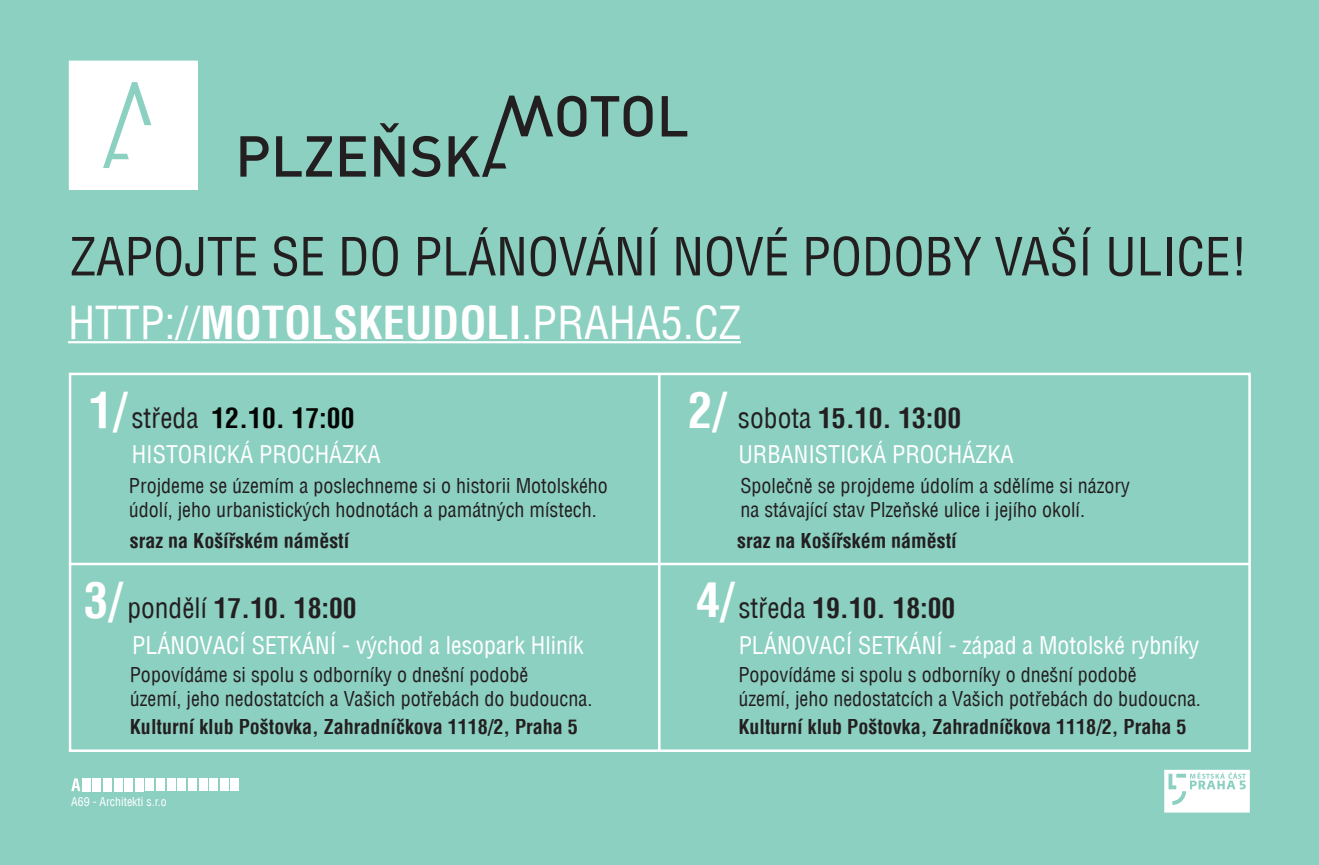
<style>
.page{position:relative;width:1319px;height:865px;background:#fff}
.page>*{position:absolute;margin:0;border:0;box-sizing:border-box;transform-origin:0 0}
.t1{font:condensed 51.25px "Helvetica LTCE";color:#231f20}
.t2{font:700 condensed 48.5px "Helvetica LTCE";color:#fff}
.t3{font:condensed 44.5px "Helvetica LTCE";color:#fff}
.t4{font:700 condensed 27.5px "Helvetica LTCE";color:#231f20}
.t5{font:700 condensed 27.5px "Helvetica LTCE";color:#040503}
.t6{font:condensed 23.75px "Helvetica LTCE";color:#fff}
.t7{font:condensed 20px/24px "Helvetica LTCE";color:#231f20}
.t8{font:700 condensed 20px "Helvetica LTCE";color:#231f20}
.t9{font:condensed 11.75px "Helvetica LTCE";color:#fff}
.s1{font-weight:700}
.s2{font-weight:400;color:#231f20}
.s3{font-weight:400}
</style>
<div class="page">
<div style="left:0;top:0;width:1318px;height:865px;background:#8cd0c1"></div>
<div style="left:69px;top:373px;width:1181px;height:379px;border:2px solid #fff"></div>
<hr style="left:70px;top:562px;width:1179px;height:3px;background:#fff">
<hr style="left:658px;top:374px;width:2px;height:376px;background:#fff">
<hr style="left:68px;top:341px;width:132px;height:2px;background:#fff">
<hr style="left:200px;top:341px;width:321px;height:2px;background:#fff">
<hr style="left:521px;top:341px;width:219px;height:2px;background:#fff">
<svg style="left:71px;top:778px;width:73px;height:13px"></svg>
<div style="left:146px;top:778px;width:8px;height:13px;background:#fff"></div>
<div style="left:156px;top:778px;width:9px;height:13px;background:#fff"></div>
<div style="left:167px;top:778px;width:8px;height:13px;background:#fff"></div>
<div style="left:178px;top:778px;width:8px;height:13px;background:#fff"></div>
<div style="left:188px;top:778px;width:9px;height:13px;background:#fff"></div>
<div style="left:199px;top:778px;width:8px;height:13px;background:#fff"></div>
<div style="left:209px;top:778px;width:9px;height:13px;background:#fff"></div>
<div style="left:220px;top:778px;width:8px;height:13px;background:#fff"></div>
<div style="left:231px;top:778px;width:8px;height:13px;background:#fff"></div>
<svg style="left:1164px;top:769px;width:85px;height:43px;background:#ebf6f4"></svg>
<svg style="left:240px;top:136px;width:28px;height:41px"></svg>
<svg style="left:276px;top:136px;width:56px;height:41px"></svg>
<svg style="left:340px;top:136px;width:26px;height:41px"></svg>
<svg style="left:374px;top:123px;width:30px;height:54px"></svg>
<svg style="left:411px;top:136px;width:29px;height:41px"></svg>
<svg style="left:448px;top:96px;width:204px;height:81px"></svg>
<svg style="left:661px;top:96px;width:26px;height:40px"></svg>
<div style="left:69px;top:61px;width:129px;height:128px;background:#fff"></div>
<h1 class="t1" style="left:70px;top:225px;width:1178px">ZAPOJTE SE DO PLÁNOVÁNÍ NOVÉ PODOBY VAŠÍ ULICE!</h1>
<h3 class="t3" style="left:68px;top:295px;width:674px">HTTP://<span class="s1">MOTOLSKEUDOLI</span>.PRAHA5.CZ</h3>
<h2 class="t2" style="left:89px;top:379px;width:39px">1/</h2>
<h2 class="t2" style="left:688px;top:379px;width:39px">2/</h2>
<h3 class="t5" style="left:131px;top:400px;width:224px"><span class="s2">středa</span> 12.10. 17:00</h3>
<p class="t6" style="left:132px;top:440px;width:250px">HISTORICKÁ PROCHÁZKA</p>
<p class="t7" style="left:129px;top:473px;width:480px">Projdeme se územím a poslechneme si o historii Motolského údolí, jeho urbanistických hodnotách a památných místech.</p>
<h3 class="t4" style="left:737px;top:400px;width:225px"><span class="s3">sobota</span> 15.10. 13:00</h3>
<p class="t6" style="left:738px;top:440px;width:277px">URBANISTICKÁ PROCHÁZKA</p>
<p class="t7" style="left:740px;top:473px;width:391px">Společně se projdeme údolím a sdělíme si názory na stávající stav Plzeňské ulice i jejího okolí.</p>
<p class="t8" style="left:130px;top:528px;width:221px">sraz na Košířském náměstí</p>
<p class="t8" style="left:737px;top:528px;width:221px">sraz na Košířském náměstí</p>
<h2 class="t2" style="left:84px;top:569px;width:39px">3/</h2>
<h2 class="t2" style="left:696px;top:569px;width:39px">4/</h2>
<h3 class="t4" style="left:738px;top:589px;width:218px"><span class="s3">středa</span> 19.10. 18:00</h3>
<p class="t6" style="left:738px;top:630px;width:462px">PLÁNOVACÍ SETKÁNÍ - západ a Motolské rybníky</p>
<h3 class="t4" style="left:127px;top:590px;width:231px"><span class="s3">pondělí</span> 17.10. 18:00</h3>
<p class="t6" style="left:132px;top:630px;width:453px">PLÁNOVACÍ SETKÁNÍ - východ a lesopark Hliník</p>
<p class="t7" style="left:130px;top:662px;width:464px">Popovídáme si spolu s odborníky o dnešní podobě<br>území, jeho nedostatcích a Vašich potřebách do budoucna.</p>
<p class="t7" style="left:738px;top:662px;width:464px">Popovídáme si spolu s odborníky o dnešní podobě<br>území, jeho nedostatcích a Vašich potřebách do budoucna.</p>
<p class="t8" style="left:738px;top:714px;width:449px">Kulturní klub Poštovka, Zahradníčkova 1118/2, Praha 5</p>
<p class="t8" style="left:130px;top:714px;width:449px">Kulturní klub Poštovka, Zahradníčkova 1118/2, Praha 5</p>
<p class="t9" style="left:71px;top:794px;width:97px">A69 - Architekti s.r.o</p>
</div>
